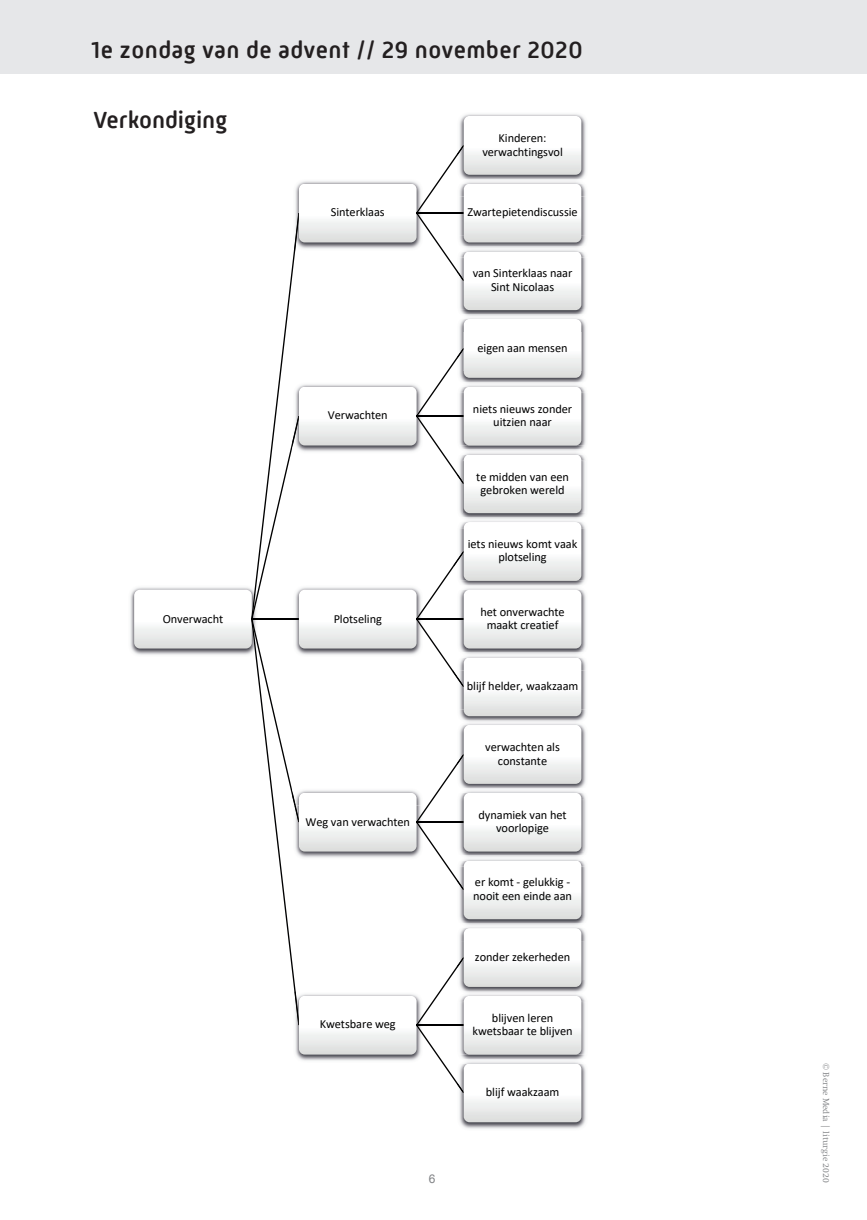
<style>
.page{position:relative;width:867px;height:1220px;background:#fff}
.page>*{position:absolute;margin:0;border:0;box-sizing:border-box;transform-origin:0 0}
.t1{font:500 24px "Mic 32 New Rounded W00";letter-spacing:.02em;color:#231f20}
.t2{font:500 24px "Mic 32 New Rounded W00";color:#231f20}
.t3{font:12.3px/13.4px "Calibri";letter-spacing:-.005em;color:#000001;text-align:center}
.t4{font:12px "Arial";color:#808285}
.t5{font:300 9px "Swift EF";color:#808285}
</style>
<div class="page">
<div style="left:0;top:0;width:867px;height:74px;background:#e6e7e9"></div>
<img style="left:130px;top:590px;width:4px;height:62px">
<img style="left:464px;top:114px;width:122px;height:65px">
<img style="left:581px;top:196px;width:5px;height:40px">
<img style="left:581px;top:257px;width:5px;height:53px">
<img style="left:581px;top:319px;width:5px;height:63px">
<img style="left:581px;top:393px;width:5px;height:52px">
<img style="left:581px;top:455px;width:5px;height:62px">
<img style="left:581px;top:461px;width:4px;height:52px">
<img style="left:581px;top:528px;width:5px;height:52px">
<img style="left:581px;top:590px;width:5px;height:62px">
<img style="left:581px;top:670px;width:5px;height:39px">
<img style="left:581px;top:725px;width:5px;height:63px">
<img style="left:581px;top:793px;width:5px;height:62px">
<img style="left:581px;top:866px;width:5px;height:53px">
<img style="left:581px;top:928px;width:5px;height:63px">
<img style="left:581px;top:941px;width:3px;height:39px">
<img style="left:581px;top:1001px;width:4px;height:53px">
<img style="left:460px;top:1064px;width:126px;height:65px">
<svg style="left:134px;top:116px;width:447px;height:1006px"></svg>
<h1 class="t1" style="left:91px;top:36px;width:493px">1e zondag van de advent // 29 november 2020</h1>
<h1 class="t2" style="left:93px;top:106px;width:135px">Verkondiging</h1>
<p class="t3" style="left:163px;top:611px;width:62px">Onverwacht</p>
<p class="t3" style="left:331px;top:205px;width:55px">Sinterklaas</p>
<p class="t3" style="left:328px;top:408px;width:61px">Verwachten</p>
<p class="t3" style="left:334px;top:611px;width:50px">Plotseling</p>
<p class="t3" style="left:305px;top:814px;width:106px">Weg van verwachten</p>
<p class="t3" style="left:320px;top:1017px;width:77px">Kwetsbare weg</p>
<p class="t4" style="left:428px;top:1171px;width:8px">6</p>
<p class="t3" style="left:482px;top:131px;width:82px">Kinderen: verwachtingsvol</p>
<p class="t3" style="left:467px;top:205px;width:112px">Zwartepietendiscussie</p>
<p class="t3" style="left:473px;top:266px;width:101px">van Sinterklaas naar<br>Sint Nicolaas</p>
<p class="t3" style="left:477px;top:341px;width:92px">eigen aan mensen</p>
<p class="t3" style="left:473px;top:402px;width:101px">niets nieuws zonder uitzien naar</p>
<p class="t3" style="left:476px;top:469px;width:94px">te midden van een gebroken wereld</p>
<p class="t3" style="left:468px;top:537px;width:111px">iets nieuws komt vaak plotseling</p>
<p class="t3" style="left:480px;top:604px;width:86px">het onverwachte maakt creatief</p>
<p class="t3" style="left:467px;top:679px;width:113px">blijf helder, waakzaam</p>
<p class="t3" style="left:485px;top:740px;width:76px">verwachten als constante</p>
<p class="t3" style="left:478px;top:807px;width:90px">dynamiek van het voorlopige</p>
<p class="t3" style="left:473px;top:875px;width:100px;text-align:left">er komt - gelukkig - nooit een einde aan</p>
<p class="t3" style="left:475px;top:949px;width:97px">zonder zekerheden</p>
<p class="t3" style="left:472px;top:1011px;width:102px">blijven leren kwetsbaar te blijven</p>
<p class="t3" style="left:486px;top:1085px;width:75px">blijf waakzaam</p>
<p class="t5" style="left:831px;top:1063px;width:121px;rotate:90deg">© Berne Media | liturgie 2020</p>
</div>
